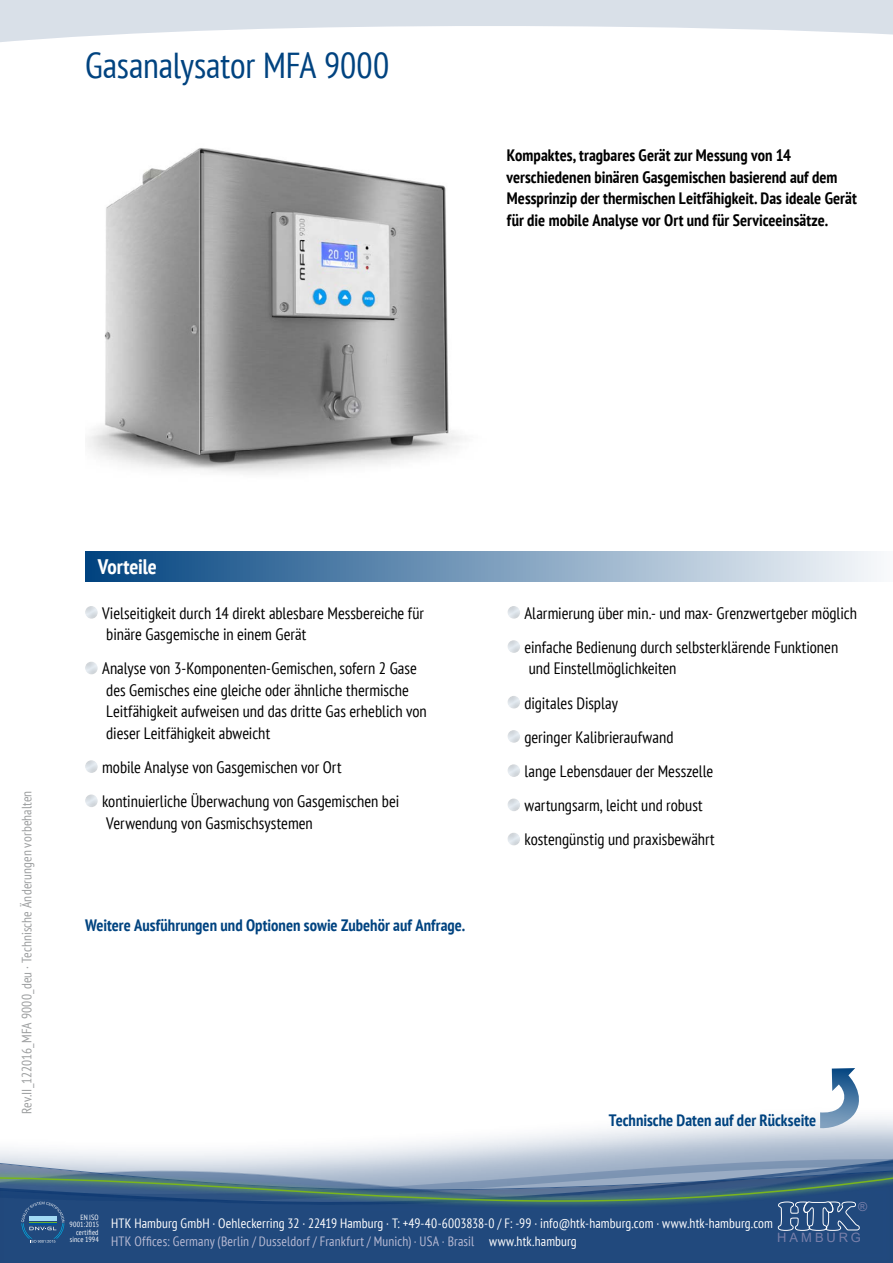
<style>
.page{position:relative;width:893px;height:1263px;background:#fff}
.page>*{position:absolute;margin:0;border:0;box-sizing:border-box;transform-origin:0 0}
.Head{font:condensed 36px "PT Sans";letter-spacing:-.005em;color:#004380}
.t1{font:700 condensed 21px "PT Sans";letter-spacing:-.005em;color:#fff}
.Aufzählung_Schwarz{font:condensed 16.5px/21.5px "PT Sans";color:#000}
.Einleitung{font:700 condensed 16.5px/21.5px "PT Sans";color:#000}
.t2{font:700 condensed 16.5px "PT Sans";color:#004380}
.t3{font:condensed 13.5px/17.5px "PT Sans";letter-spacing:.01em;color:#fff}
.t4{font:condensed 13.5px "PT Sans";letter-spacing:.01em;color:#9c9e9f}
.t5{font:12.9px "Arial";letter-spacing:.23em;color:#7980aa}
.t6{font:12.3px "Arial";color:#7980aa}
.t7{font:condensed 7.5px/7.5px "PT Sans";letter-spacing:.015em;color:#fff;text-align:right}
.s1{color:#b9bbd4}
</style>
<div class="page">
<svg style="left:0;top:1117px;width:893px;height:37px"></svg>
<svg style="left:0;top:0;width:893px;height:42px"></svg>
<svg style="left:0;top:1154px;width:893px;height:14px;background:#bdc8d8"></svg>
<div style="left:0;top:1168px;width:893px;height:95px;background:#7ab51d;opacity:.5"></div>
<svg style="left:0;top:1174px;width:893px;height:89px;background:#315881"></svg>
<svg style="left:21px;top:1202px;width:44px;height:41px;background:#366390"></svg>
<img style="left:88px;top:148px;width:374px;height:325px">
<div style="left:85px;top:551px;width:808px;height:30px;background:linear-gradient(to right,#00427f,#f9fafc)"></div>
<svg style="left:820px;top:1068px;width:41px;height:61px"></svg>
<p class="Head" style="left:85px;top:42px;width:306px">Gasanalysator MFA 9000</p>
<p class="Einleitung" style="left:506px;top:144px;width:352px">Kompaktes, tragbares Gerät zur Messung von 14 verschiedenen binären Gasgemischen basierend auf dem Messprinzip der thermischen Leitfähigkeit. Das ideale Gerät für die mobile Analyse vor Ort und für Serviceeinsätze.</p>
<p class="t4" style="left:18px;top:1114px;width:325px;rotate:-90deg">Rev.II_122016_MFA 9000_deu · Technische Änderungen vorbehalten</p>
<p class="t1" style="left:98px;top:552px;width:61px">Vorteile</p>
<p class="Aufzählung_Schwarz" style="left:102px;top:602px;width:323px">Vielseitigkeit durch 14 direkt ablesbare Messbereiche für binäre Gasgemische in einem Gerät</p>
<p class="Aufzählung_Schwarz" style="left:102px;top:657px;width:326px">Analyse von 3-Komponenten-Gemischen, sofern 2 Gase des Gemisches eine gleiche oder ähnliche thermische Leitfähigkeit aufweisen und das dritte Gas erheblich von dieser Leitfähigkeit abweicht</p>
<p class="Aufzählung_Schwarz" style="left:102px;top:756px;width:241px">mobile Analyse von Gasgemischen vor Ort</p>
<p class="Aufzählung_Schwarz" style="left:102px;top:790px;width:299px">kontinuierliche Überwachung von Gasgemischen bei<br>Verwendung von Gasmischsystemen</p>
<p class="t2" style="left:85px;top:914px;width:381px">Weitere Ausführungen und Optionen sowie Zubehör auf Anfrage.</p>
<p class="Aufzählung_Schwarz" style="left:524px;top:602px;width:334px">Alarmierung über min.- und max- Grenzwertgeber möglich</p>
<p class="Aufzählung_Schwarz" style="left:524px;top:636px;width:315px">einfache Bedienung durch selbsterklärende Funktionen und Einstellmöglichkeiten</p>
<p class="Aufzählung_Schwarz" style="left:524px;top:692px;width:95px">digitales Display</p>
<p class="Aufzählung_Schwarz" style="left:524px;top:726px;width:151px">geringer Kalibrieraufwand</p>
<p class="Aufzählung_Schwarz" style="left:524px;top:760px;width:190px">lange Lebensdauer der Messzelle</p>
<p class="Aufzählung_Schwarz" style="left:524px;top:794px;width:180px">wartungsarm, leicht und robust</p>
<p class="Aufzählung_Schwarz" style="left:524px;top:828px;width:192px">kostengünstig und praxisbewährt</p>
<p class="t2" style="left:609px;top:1109px;width:209px">Technische Daten auf der Rückseite</p>
<p class="t6" style="left:858px;top:1198px;width:11px">®</p>
<p class="t7" style="left:70px;top:1213px;width:31px">EN ISO<br>9001:2015 certified since 1994</p>
<p class="t3" style="left:111px;top:1214px;width:663px">HTK Hamburg GmbH · Oehleckerring 32 · 22419 Hamburg · T: +49-40-6003838-0 / F: -99 · info@htk-hamburg.com · www.htk-hamburg.com<br><span class="s1">HTK Offices: Germany (Berlin / Dusseldorf / Frankfurt / Munich) · USA · Brasil</span> www.htk.hamburg</p>
<p class="t5" style="left:777px;top:1229px;width:85px">HAMBURG</p>
</div>
